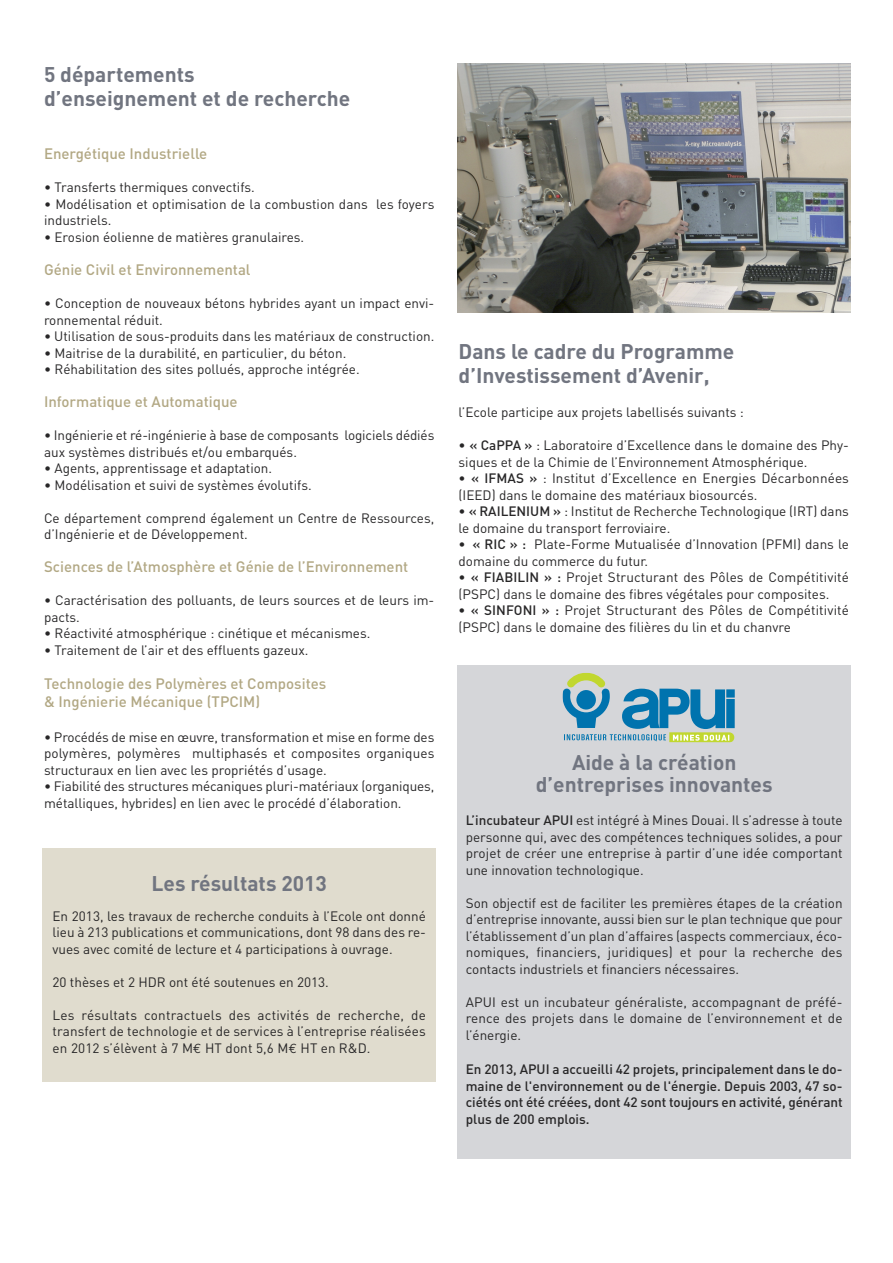
<style>
.page{position:relative;width:893px;height:1263px;background:#fff}
.page>*{position:absolute;margin:0;border:0;box-sizing:border-box;transform-origin:0 0}
.t1{font:700 21px/24px "DIN";color:#717580}
.t2{font:500 15px/18px "DIN";color:#b2a884}
.t3{font:13.5px/16.5px "DIN";color:#272627}
.t4{font:500 13.5px/16.5px "DIN";letter-spacing:-.005em;color:#272627;text-align:justify}
.s1{font-family:"Euro Mono"}
.s2{font-weight:500}
</style>
<div class="page">
<div style="left:457px;top:665px;width:393px;height:494px;background:#d5d6d9"></div>
<svg style="left:562px;top:673px;width:173px;height:69px"></svg>
<div style="left:43px;top:848px;width:393px;height:233px;background:#e0dcce"></div>
<img style="left:457px;top:64px;width:393px;height:248px">
<h1 class="t1" style="left:44px;top:63px;width:308px">5 départements d’enseignement et de recherche</h1>
<p class="t2" style="left:44px;top:145px;width:165px">Energétique Industrielle</p>
<p class="t3" style="left:44px;top:180px;width:212px">• Transferts thermiques convectifs.</p>
<p class="t3" style="left:44px;top:196px;width:392px">• Modélisation et optimisation de la combustion dans les foyers industriels.</p>
<p class="t3" style="left:44px;top:229px;width:262px">• Erosion éolienne de matières granulaires.</p>
<p class="t2" style="left:44px;top:261px;width:208px">Génie Civil et Environnemental</p>
<p class="t3" style="left:44px;top:295px;width:392px">• Conception de nouveaux bétons hybrides ayant un impact envi&shy;ronnemental réduit.</p>
<p class="t3" style="left:44px;top:328px;width:392px">• Utilisation de sous-produits dans les matériaux de construction.</p>
<p class="t3" style="left:44px;top:345px;width:304px">• Maitrise de la durabilité, en particulier, du béton.</p>
<p class="t3" style="left:44px;top:361px;width:317px">• Réhabilitation des sites pollués, approche intégrée.</p>
<p class="t2" style="left:44px;top:393px;width:195px">Informatique et Automatique</p>
<p class="t3" style="left:44px;top:427px;width:392px">• Ingénierie et ré-ingénierie à base de composants logiciels dédiés aux systèmes distribués et/ou embarqués.</p>
<p class="t3" style="left:44px;top:460px;width:230px">• Agents, apprentissage et adaptation.</p>
<p class="t3" style="left:44px;top:477px;width:269px">• Modélisation et suivi de systèmes évolutifs.</p>
<p class="t3" style="left:44px;top:510px;width:392px">Ce département comprend également un Centre de Ressources, d’Ingénierie et de Développement.</p>
<p class="t2" style="left:44px;top:558px;width:366px">Sciences de l’Atmosphère et Génie de l’Environnement</p>
<p class="t3" style="left:44px;top:592px;width:392px">• Caractérisation des polluants, de leurs sources et de leurs im&shy;pacts.</p>
<p class="t3" style="left:44px;top:625px;width:328px">• Réactivité atmosphérique : cinétique et mécanismes.</p>
<p class="t3" style="left:44px;top:642px;width:266px">• Traitement de l’air et des effluents gazeux.</p>
<p class="t2" style="left:44px;top:675px;width:284px">Technologie des Polymères et Composites &amp; Ingénierie Mécanique (TPCIM)</p>
<p class="t3" style="left:44px;top:729px;width:392px;text-align:justify">• Procédés de mise en œuvre, transformation et mise en forme des polymères, polymères multiphasés et composites organiques structuraux en lien avec les propriétés d’usage.</p>
<p class="t3" style="left:44px;top:778px;width:392px">• Fiabilité des structures mécaniques pluri-matériaux (organiques, métalliques, hybrides) en lien avec le procédé d’élaboration.</p>
<h1 class="t1" style="left:151px;top:871px;width:177px">Les résultats 2013</h1>
<p class="t3" style="left:53px;top:908px;width:375px;text-align:justify">En 2013, les travaux de recherche conduits à l’Ecole ont donné lieu à 213 publications et communications, dont 98 dans des re&shy;vues avec comité de lecture et 4 participations à ouvrage.</p>
<p class="t3" style="left:53px;top:974px;width:278px">20 thèses et 2 HDR ont été soutenues en 2013.</p>
<p class="t3" style="left:53px;top:1007px;width:375px;text-align:justify">Les résultats contractuels des activités de recherche, de transfert de technologie et de services à l’entreprise réalisées en 2012 s’élèvent à 7 M<span class="s1">€</span> HT dont 5,6 M<span class="s1">€</span> HT en R&amp;D.</p>
<h1 class="t1" style="left:459px;top:339px;width:277px">Dans le cadre du Programme d’Investissement d’Avenir,</h1>
<p class="t3" style="left:459px;top:404px;width:287px">l’Ecole participe aux projets labellisés suivants :</p>
<p class="t3" style="left:459px;top:437px;width:392px">• <span class="s2">« CaPPA »</span> : Laboratoire d’Excellence dans le domaine des Phy&shy;siques et de la Chimie de l’Environnement Atmosphérique.</p>
<p class="t3" style="left:459px;top:470px;width:392px">• <span class="s2">« IFMAS »</span> : Institut d’Excellence en Energies Décarbonnées (IEED) dans le domaine des matériaux biosourcés.</p>
<p class="t3" style="left:459px;top:503px;width:392px">• <span class="s2">« RAILENIUM »</span> : Institut de Recherche Technologique (IRT) dans le domaine du transport ferroviaire.</p>
<p class="t3" style="left:459px;top:536px;width:392px">• <span class="s2">« RIC » :</span> Plate-Forme Mutualisée d’Innovation (PFMI) dans le domaine du commerce du futur.</p>
<p class="t3" style="left:459px;top:569px;width:392px">• <span class="s2">« FIABILIN » :</span> Projet Structurant des Pôles de Compétitivité (PSPC) dans le domaine des fibres végétales pour composites.</p>
<p class="t3" style="left:459px;top:602px;width:392px"><span class="s2">• « SINFONI » :</span> Projet Structurant des Pôles de Compétitivité (PSPC) dans le domaine des filières du lin et du chanvre</p>
<h1 class="t1" style="left:536px;top:751px;width:238px;line-height:22.5px;text-align:center">Aide à la création d’entreprises innovantes</h1>
<p class="t3" style="left:466px;top:812px;width:378px;text-align:justify"><span class="s2">L’incubateur APUI</span> est intégré à Mines Douai. Il s’adresse à toute personne qui, avec des compétences techniques solides, a pour projet de créer une entreprise à partir d’une idée comportant une innovation technologique.</p>
<p class="t3" style="left:466px;top:895px;width:378px;text-align:justify">Son objectif est de faciliter les premières étapes de la création d’entreprise innovante, aussi bien sur le plan technique que pour l’établissement d’un plan d’affaires (aspects commerciaux, éco&shy;nomiques, financiers, juridiques) et pour la recherche des contacts industriels et financiers nécessaires.</p>
<p class="t3" style="left:466px;top:994px;width:378px;text-align:justify">APUI est un incubateur généraliste, accompagnant de préfé&shy;rence des projets dans le domaine de l’environnement et de l’énergie.</p>
<p class="t4" style="left:466px;top:1061px;width:378px">En 2013, APUI a accueilli 42 projets, principalement dans le do&shy;maine de l'environnement ou de l'énergie. Depuis 2003, 47 so&shy;ciétés ont été créées, dont 42 sont toujours en activité, générant plus de 200 emplois.</p>
</div>
